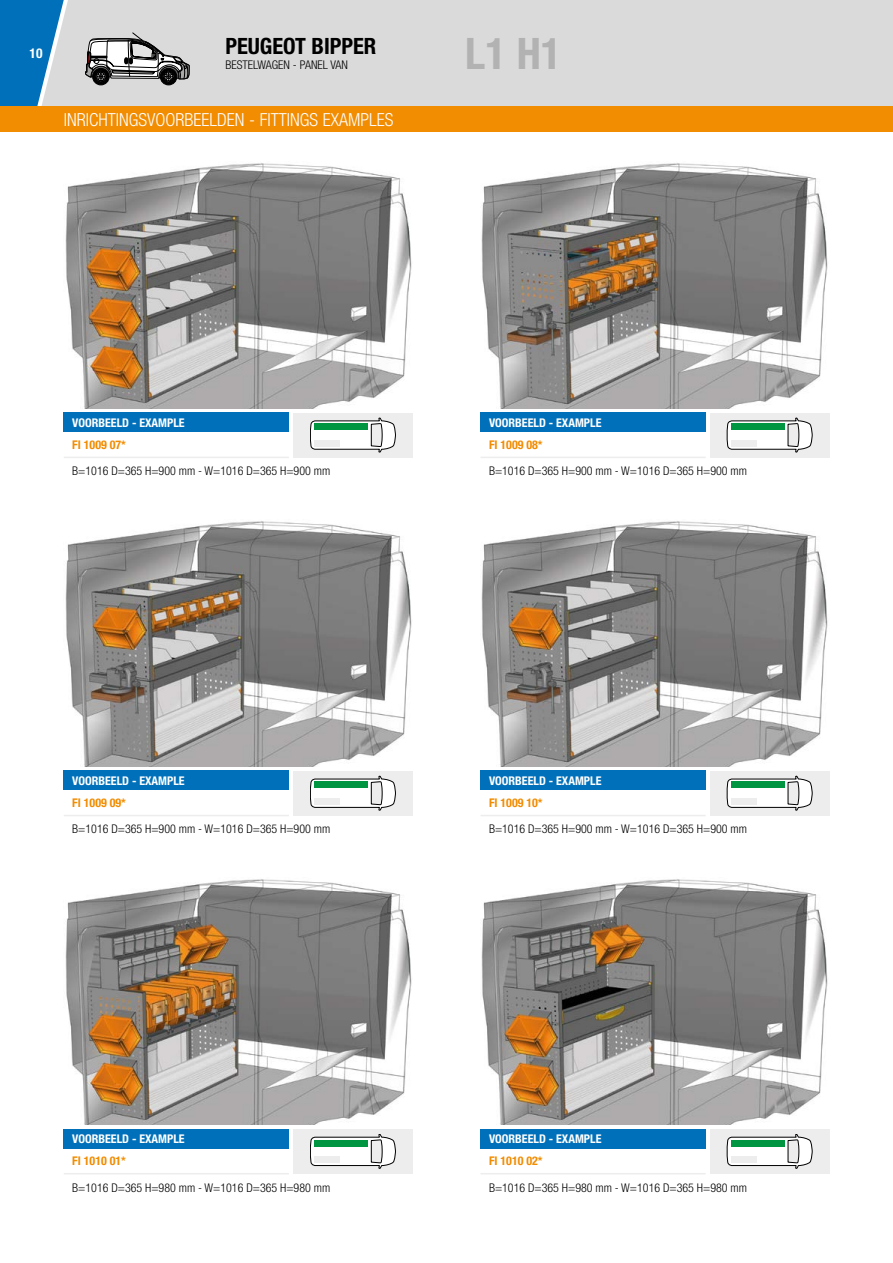
<style>
.page{position:relative;width:893px;height:1263px;background:#fff}
.page>*{position:absolute;margin:0;border:0;box-sizing:border-box;transform-origin:0 0}
.t1{font:700 condensed 43.5px "Helvetica Neue";color:#b3b2b2}
.t2{font:700 condensed 22.5px "Helvetica Neue";color:#000}
.t3{font:300 condensed 18px "Helvetica Neue";color:#fff}
.t4{font:700 condensed 13.5px "Helvetica Neue";color:#fff}
.t5{font:300 condensed 12px "Helvetica Neue";color:#000}
.t6{font:700 condensed 12px "Helvetica Neue";color:#fff}
.t7{font:700 condensed 12px "Helvetica Neue";color:#f28c00}
</style>
<div class="page">
<div style="left:0;top:0;width:41px;height:106px;background:#0070ba"></div>
<div style="left:41px;top:0;width:852px;height:106px;background:#dadada"></div>
<div style="left:0;top:106px;width:893px;height:26px;background:#f28c00"></div>
<img style="left:65px;top:163px;width:347px;height:245px">
<img style="left:65px;top:521px;width:347px;height:245px">
<img style="left:481px;top:163px;width:347px;height:245px">
<img style="left:481px;top:879px;width:347px;height:245px">
<img style="left:481px;top:521px;width:347px;height:245px">
<img style="left:65px;top:879px;width:347px;height:245px">
<svg style="left:85px;top:32px;width:105px;height:53px"></svg>
<div style="left:64px;top:771px;width:225px;height:19px;background:#0070ba"></div>
<div style="left:293px;top:771px;width:119px;height:44px;background:#ededed"></div>
<hr style="left:64px;top:815px;width:225px;height:1px;background:#ededed">
<svg style="left:310px;top:776px;width:86px;height:34px"></svg>
<div style="left:314px;top:782px;width:54px;height:6px;background:#009641"></div>
<div style="left:314px;top:798px;width:26px;height:7px;background:#ededed"></div>
<div style="left:64px;top:1129px;width:225px;height:19px;background:#0070ba"></div>
<div style="left:293px;top:1129px;width:119px;height:45px;background:#ededed"></div>
<hr style="left:64px;top:1173px;width:225px;height:1px;background:#ededed">
<svg style="left:310px;top:1134px;width:86px;height:34px"></svg>
<div style="left:314px;top:1140px;width:54px;height:6px;background:#009641"></div>
<div style="left:314px;top:1156px;width:26px;height:7px;background:#ededed"></div>
<div style="left:480px;top:413px;width:226px;height:19px;background:#0070ba"></div>
<div style="left:710px;top:413px;width:119px;height:44px;background:#ededed"></div>
<hr style="left:480px;top:457px;width:226px;height:1px;background:#ededed">
<svg style="left:727px;top:418px;width:85px;height:34px"></svg>
<div style="left:731px;top:423px;width:54px;height:7px;background:#009641"></div>
<div style="left:731px;top:440px;width:26px;height:7px;background:#ededed"></div>
<div style="left:480px;top:771px;width:226px;height:19px;background:#0070ba"></div>
<div style="left:710px;top:771px;width:119px;height:44px;background:#ededed"></div>
<hr style="left:480px;top:815px;width:226px;height:1px;background:#ededed">
<svg style="left:727px;top:776px;width:85px;height:34px"></svg>
<div style="left:731px;top:782px;width:54px;height:6px;background:#009641"></div>
<div style="left:731px;top:798px;width:26px;height:7px;background:#ededed"></div>
<div style="left:480px;top:1129px;width:226px;height:19px;background:#0070ba"></div>
<div style="left:710px;top:1129px;width:119px;height:45px;background:#ededed"></div>
<hr style="left:480px;top:1173px;width:226px;height:1px;background:#ededed">
<svg style="left:727px;top:1134px;width:85px;height:34px"></svg>
<div style="left:731px;top:1140px;width:54px;height:6px;background:#009641"></div>
<div style="left:731px;top:1156px;width:26px;height:7px;background:#ededed"></div>
<div style="left:64px;top:413px;width:225px;height:19px;background:#0070ba"></div>
<div style="left:293px;top:413px;width:119px;height:44px;background:#ededed"></div>
<hr style="left:64px;top:457px;width:225px;height:1px;background:#ededed">
<svg style="left:310px;top:418px;width:86px;height:34px"></svg>
<div style="left:314px;top:423px;width:54px;height:7px;background:#009641"></div>
<div style="left:314px;top:440px;width:26px;height:7px;background:#ededed"></div>
<h2 class="t2" style="left:225px;top:33px;width:153px">PEUGEOT BIPPER</h2>
<p class="t5" style="left:225px;top:58px;width:124px">BESTELWAGEN - PANEL VAN</p>
<p class="t4" style="left:30px;top:45px;width:14px">10</p>
<h1 class="t1" style="left:465px;top:27px;width:98px">L1 H1</h1>
<h3 class="t3" style="left:64px;top:110px;width:331px">INRICHTINGSVOORBEELDEN - FITTINGS EXAMPLES</h3>
<p class="t6" style="left:72px;top:415px;width:114px">VOORBEELD - EXAMPLE</p>
<p class="t7" style="left:72px;top:437px;width:55px">FI 1009 07*</p>
<p class="t5" style="left:72px;top:464px;width:259px">B=1016 D=365 H=900 mm - W=1016 D=365 H=900 mm</p>
<p class="t6" style="left:489px;top:415px;width:114px">VOORBEELD - EXAMPLE</p>
<p class="t7" style="left:489px;top:437px;width:55px">FI 1009 08*</p>
<p class="t5" style="left:489px;top:464px;width:259px">B=1016 D=365 H=900 mm - W=1016 D=365 H=900 mm</p>
<p class="t6" style="left:72px;top:773px;width:114px">VOORBEELD - EXAMPLE</p>
<p class="t7" style="left:72px;top:795px;width:55px">FI 1009 09*</p>
<p class="t5" style="left:72px;top:822px;width:259px">B=1016 D=365 H=900 mm - W=1016 D=365 H=900 mm</p>
<p class="t6" style="left:72px;top:1132px;width:114px">VOORBEELD - EXAMPLE</p>
<p class="t7" style="left:72px;top:1154px;width:55px">FI 1010 01*</p>
<p class="t5" style="left:72px;top:1180px;width:259px">B=1016 D=365 H=980 mm - W=1016 D=365 H=980 mm</p>
<p class="t6" style="left:489px;top:773px;width:114px">VOORBEELD - EXAMPLE</p>
<p class="t7" style="left:489px;top:795px;width:55px">FI 1009 10*</p>
<p class="t5" style="left:489px;top:822px;width:259px">B=1016 D=365 H=900 mm - W=1016 D=365 H=900 mm</p>
<p class="t6" style="left:489px;top:1132px;width:114px">VOORBEELD - EXAMPLE</p>
<p class="t7" style="left:489px;top:1154px;width:55px">FI 1010 02*</p>
<p class="t5" style="left:489px;top:1180px;width:259px">B=1016 D=365 H=980 mm - W=1016 D=365 H=980 mm</p>
</div>
